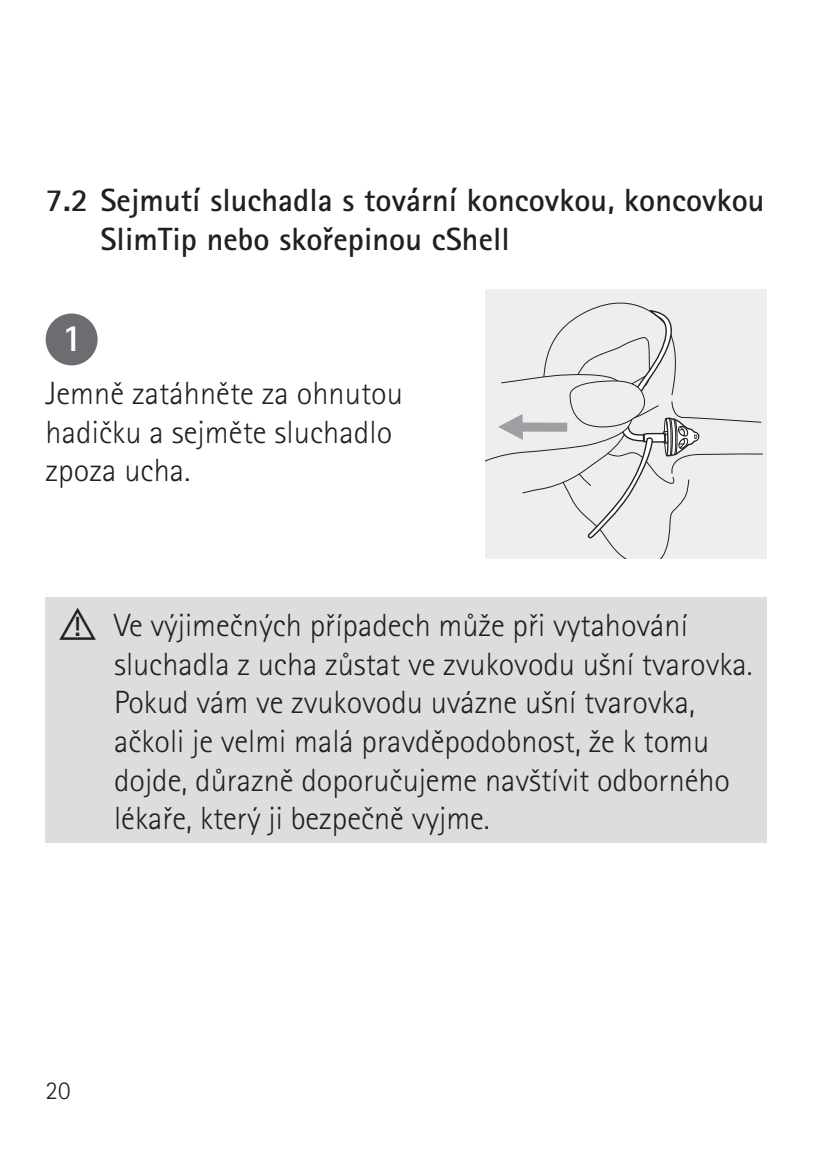
<style>
.page{position:relative;width:840px;height:1151px;background:#fff}
.page>*{position:absolute;margin:0;border:0;box-sizing:border-box;transform-origin:0 0}
.t1{font:700 38.6px "Rotis Sans Serif Pro";color:#fff}
.t2{font:300 32.2px/38.6px "Rotis Sans Serif Pro";color:#231f20}
.t3{font:700 32.2px/38.6px "Rotis Sans Serif Pro";letter-spacing:.005em;color:#231f20}
.t4{font:300 25.8px "Rotis Sans Serif Pro";color:#231f20}
.s1{font-family:"Phonak Pi";font-weight:400}
</style>
<div class="page">
<div style="left:485px;top:289px;width:281px;height:269px;background:#eeeeef"></div>
<svg style="left:591px;top:302px;width:78px;height:256px"></svg>
<svg style="left:485px;top:309px;width:278px;height:231px"></svg>
<div style="left:46px;top:313px;width:52px;height:52px;background:#6c6d70;border-radius:50%"></div>
<div style="left:46px;top:597px;width:720px;height:246px;background:#dcdddf"></div>
<p class="t3" style="left:100px;top:181px;width:665px;text-indent:-55px">7.2 Sejmutí sluchadla s tovární koncovkou, koncovkou<br>SlimTip nebo skořepinou cShell</p>
<p class="t1" style="left:62px;top:314px;width:22px">1</p>
<p class="t2" style="left:46px;top:374px;width:358px">Jemně zatáhněte za ohnutou hadičku a sejměte sluchadlo zpoza ucha.</p>
<p class="t2" style="left:114px;top:606px;width:639px;text-indent:-55px"><span class="s1">!</span> Ve výjimečných případech může při vytahování sluchadla z ucha zůstat ve zvukovodu ušní tvarovka.<br>Pokud vám ve zvukovodu uvázne ušní tvarovka, ačkoli je velmi malá pravděpodobnost, že k tomu dojde, důrazně doporučujeme navštívit odborného lékaře, který ji bezpečně vyjme.</p>
<p class="t4" style="left:46px;top:1075px;width:26px">20</p>
</div>
